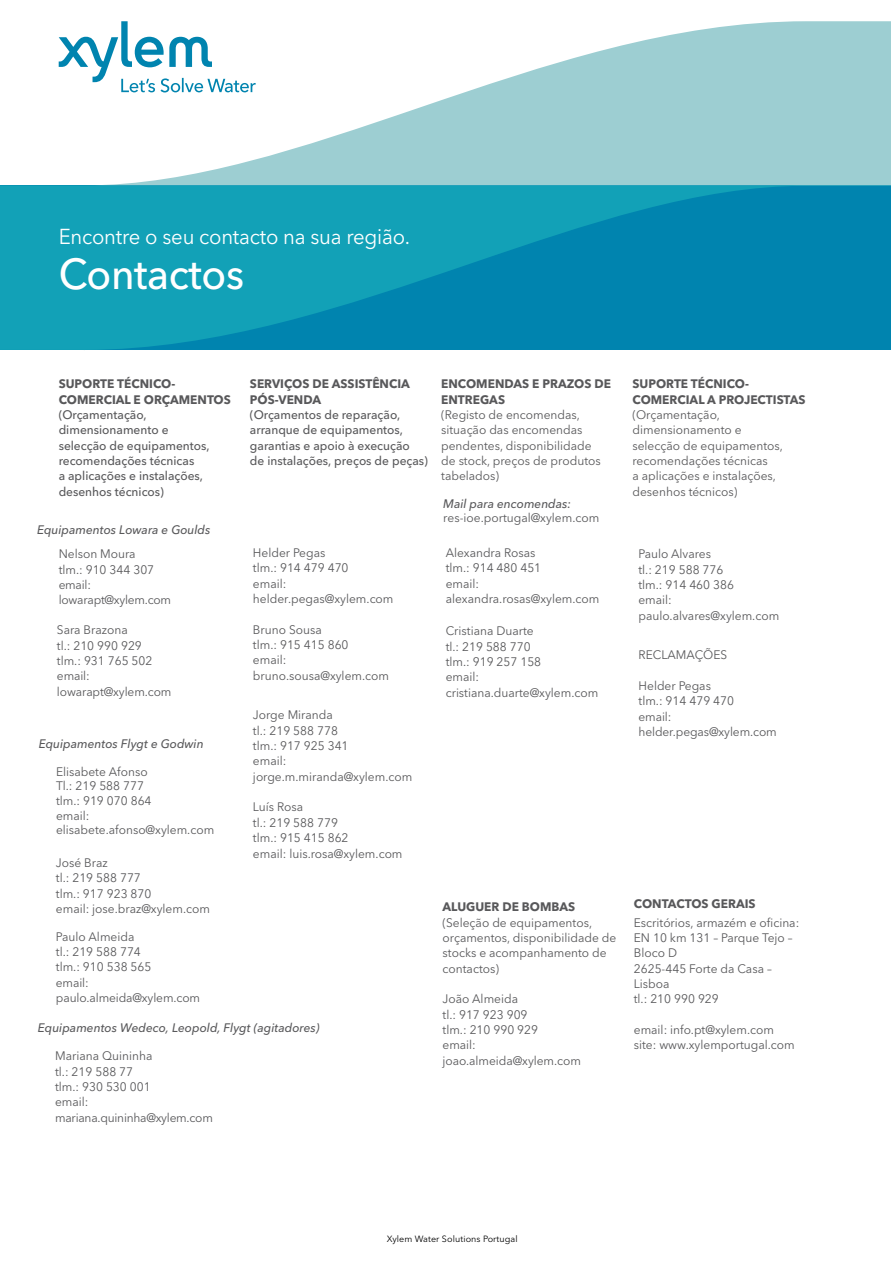
<style>
.page{position:relative;width:893px;height:1263px;background:#fff}
.page>*{position:absolute;margin:0;border:0;box-sizing:border-box;transform-origin:0 0}
.t1{font:500 42.9px "Avenir Next LT Pro";letter-spacing:-.01em;color:#fff;scale:.95 1}
.t2{font:21.45px "Avenir Next LT Pro";letter-spacing:-.01em;color:#fff;scale:.95 1}
.t3{font:12.3px/15.3px "Avenir Next LT Pro";color:#58585a}
.t4{font:500 12.3px/15.3px "Avenir Next LT Pro";color:#58585a}
.t5{font:700 12.3px/15.3px "Avenir Next LT Pro";color:#58585a}
.t6{font:italic 500 12.3px "Avenir Next LT Pro";color:#58585a}
.t7{font:9px "Avenir Next LT Pro";letter-spacing:.01em;color:#000}
</style>
<div class="page">
<svg style="left:58px;top:21px;width:833px;height:164px;fill:#9dced2"></svg>
<svg style="left:0;top:185px;width:891px;height:165px;background:#0992b3"></svg>
<h2 class="t2" style="left:59px;top:224px;width:371px">Encontre o seu contacto na sua região.</h2>
<h1 class="t1" style="left:59px;top:248px;width:197px">Contactos</h1>
<p class="t5" style="left:59px;top:376px;width:174px">SUPORTE TÉCNICO-<br>COMERCIAL E ORÇAMENTOS</p>
<p class="t4" style="left:59px;top:407px;width:152px">(Orçamentação, dimensionamento e selecção de equipamentos, recomendações técnicas<br>a aplicações e instalações, desenhos técnicos)</p>
<p class="t6" style="left:37px;top:522px;width:175px">Equipamentos Lowara e Goulds</p>
<p class="t3" style="left:59px;top:546px;width:114px">Nelson Moura<br>tlm.: 910 344 307 email: lowarapt@xylem.com</p>
<p class="t3" style="left:57px;top:622px;width:116px">Sara Brazona<br>tl.: 210 990 929<br>tlm.: 931 765 502 email: lowarapt@xylem.com</p>
<p class="t6" style="left:39px;top:737px;width:166px">Equipamentos Flygt e Godwin</p>
<p class="t3" style="left:56px;top:764px;width:160px;line-height:14.7px">Elisabete Afonso<br>Tl.: 219 588 777<br>tlm.: 919 070 864<br>email: elisabete.afonso@xylem.com</p>
<p class="t3" style="left:56px;top:855px;width:156px">José Braz<br>tl.: 219 588 777<br>tlm.: 917 923 870<br>email: jose.braz@xylem.com</p>
<p class="t3" style="left:56px;top:929px;width:146px">Paulo Almeida<br>tl.: 219 588 774<br>tlm.: 910 538 565<br>email: paulo.almeida@xylem.com</p>
<p class="t5" style="left:250px;top:376px;width:161px">SERVIÇOS DE ASSISTÊNCIA<br>PÓS-VENDA</p>
<p class="t4" style="left:250px;top:407px;width:180px">(Orçamentos de reparação, arranque de equipamentos, garantias e apoio à execução<br>de instalações, preços de peças)</p>
<p class="t3" style="left:253px;top:545px;width:142px">Helder Pegas<br>tlm.: 914 479 470<br>email: helder.pegas@xylem.com</p>
<p class="t3" style="left:253px;top:622px;width:138px">Bruno Sousa<br>tlm.: 915 415 860<br>email: bruno.sousa@xylem.com</p>
<p class="t3" style="left:253px;top:707px;width:161px">Jorge Miranda<br>tl.: 219 588 778<br>tlm.: 917 925 341<br>email: jorge.m.miranda@xylem.com</p>
<p class="t3" style="left:253px;top:799px;width:151px">Luís Rosa<br>tl.: 219 588 779<br>tlm.: 915 415 862<br>email: luis.rosa@xylem.com</p>
<p class="t6" style="left:38px;top:1021px;width:283px">Equipamentos Wedeco, Leopold, Flygt (agitadores)</p>
<p class="t3" style="left:55px;top:1048px;width:159px">Mariana Quininha<br>tl.: 219 588 77<br>tlm.: 930 530 001<br>email: mariana.quininha@xylem.com</p>
<p class="t5" style="left:441px;top:376px;width:171px">ENCOMENDAS E PRAZOS DE<br>ENTREGAS</p>
<p class="t3" style="left:441px;top:407px;width:161px">(Registo de encomendas, situação das encomendas pendentes, disponibilidade de stock, preços de produtos tabelados)</p>
<p class="t6" style="left:443px;top:496px;width:129px">Mail para encomendas:</p>
<p class="t3" style="left:443px;top:510px;width:158px">res-ioe.portugal@xylem.com</p>
<p class="t3" style="left:446px;top:545px;width:155px">Alexandra Rosas<br>tlm.: 914 480 451<br>email: alexandra.rosas@xylem.com</p>
<p class="t3" style="left:446px;top:623px;width:154px">Cristiana Duarte<br>tl.: 219 588 770<br>tlm.: 919 257 158<br>email: cristiana.duarte@xylem.com</p>
<p class="t5" style="left:443px;top:899px;width:134px">ALUGUER DE BOMBAS</p>
<p class="t3" style="left:443px;top:915px;width:175px">(Seleção de equipamentos, orçamentos, disponibilidade de stocks e acompanhamento de contactos)</p>
<p class="t3" style="left:443px;top:991px;width:140px">João Almeida<br>tl.: 917 923 909<br>tlm.: 210 990 929<br>email: joao.almeida@xylem.com</p>
<p class="t5" style="left:632px;top:376px;width:175px">SUPORTE TÉCNICO-<br>COMERCIAL A PROJECTISTAS</p>
<p class="t3" style="left:632px;top:407px;width:152px">(Orçamentação, dimensionamento e selecção de equipamentos, recomendações técnicas<br>a aplicações e instalações, desenhos técnicos)</p>
<p class="t3" style="left:638px;top:546px;width:142px">Paulo Alvares<br>tl.: 219 588 776<br>tlm.: 914 460 386<br>email: paulo.alvares@xylem.com</p>
<p class="t3" style="left:638px;top:647px;width:90px">RECLAMAÇÕES</p>
<p class="t3" style="left:638px;top:678px;width:140px">Helder Pegas<br>tlm.: 914 479 470<br>email: helder.pegas@xylem.com</p>
<p class="t5" style="left:634px;top:896px;width:123px">CONTACTOS GERAIS</p>
<p class="t3" style="left:634px;top:915px;width:167px">Escritórios, armazém e oficina:<br>EN 10 km 131 – Parque Tejo –<br>Bloco D<br>2625-445 Forte da Casa –<br>Lisboa<br>tl.: 210 990 929</p>
<p class="t3" style="left:634px;top:1022px;width:162px">email: info.pt@xylem.com site: www.xylemportugal.com</p>
<p class="t7" style="left:387px;top:1233px;width:132px">Xylem Water Solutions Portugal</p>
</div>
